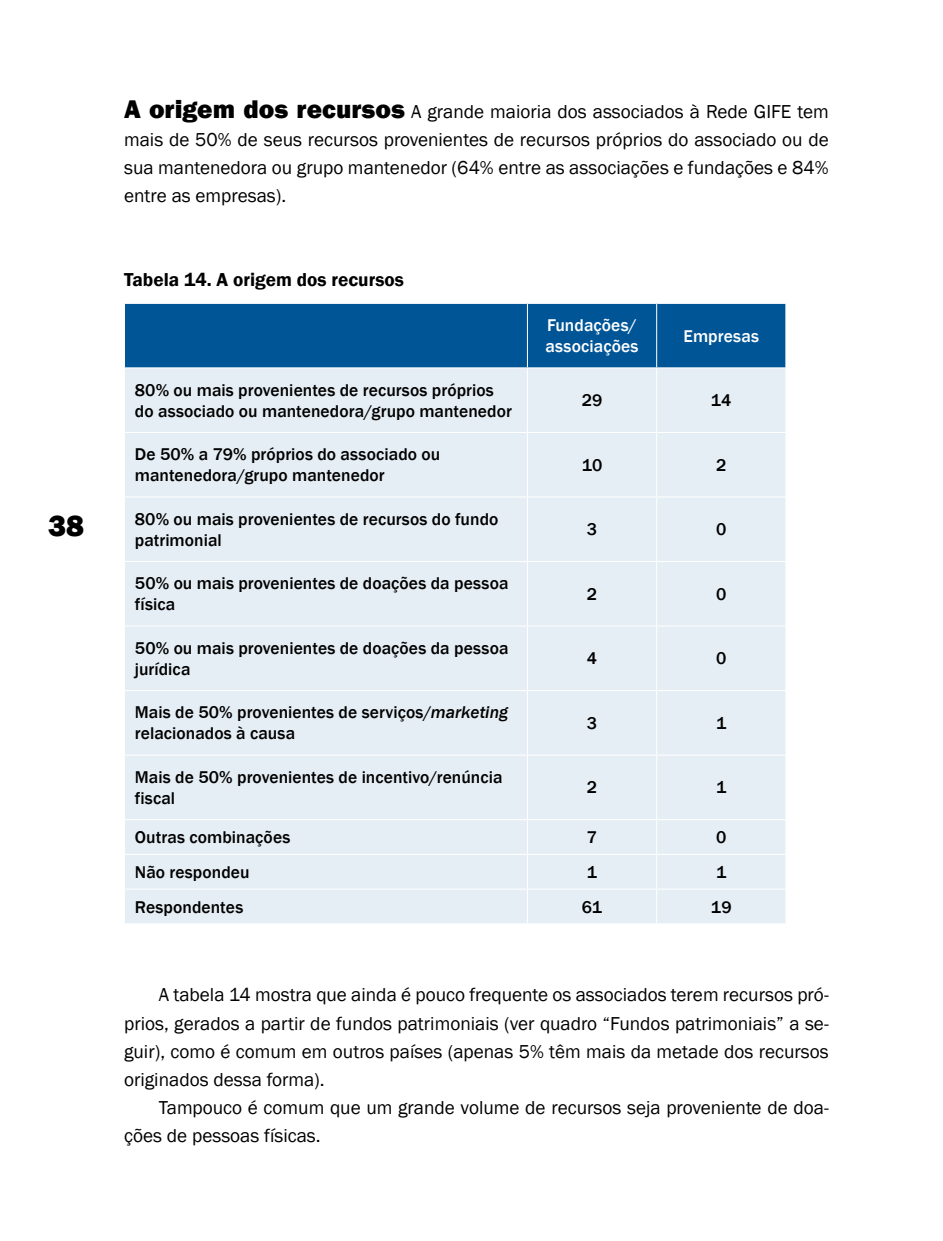
<style>
.page{position:relative;width:943px;height:1241px;background:#fff}
.page>*{position:absolute;margin:0;border:0;box-sizing:border-box;transform-origin:0 0}
.t1{font:800 30.62px "Franklin Gothic";color:#000}
.t2{font:19.25px/28px "Franklin Gothic";color:#000;text-align:justify}
.t3{font:600 19.25px "Franklin Gothic";color:#000}
.t4{font:500 17.5px/21px "Franklin Gothic";letter-spacing:.005em;color:#000}
.t5{font:500 17.5px/21px "Franklin Gothic";letter-spacing:.01em;color:#fff}
.s1{font-weight:800;font-size:26.25px}
.s2{font-style:italic}
</style>
<div class="page">
<div style="left:125px;top:304px;width:660px;height:63px;background:#005596"></div>
<div style="left:125px;top:368px;width:660px;height:555px;background:#e6eef5"></div>
<hr style="left:527px;top:304px;width:1px;height:63px;background:#fff">
<hr style="left:656px;top:304px;width:1px;height:63px;background:#fff">
<hr style="left:527px;top:368px;width:1px;height:64px;background:#fff">
<hr style="left:656px;top:368px;width:1px;height:64px;background:#fff">
<hr style="left:124px;top:432px;width:403px;height:1px;background:#fff">
<hr style="left:527px;top:432px;width:129px;height:1px;background:#fff">
<hr style="left:527px;top:433px;width:1px;height:63px;background:#fff">
<hr style="left:656px;top:432px;width:130px;height:1px;background:#fff">
<hr style="left:656px;top:433px;width:1px;height:63px;background:#fff">
<hr style="left:124px;top:496px;width:403px;height:1px;background:#fff">
<hr style="left:527px;top:496px;width:129px;height:1px;background:#fff">
<hr style="left:527px;top:497px;width:1px;height:64px;background:#fff">
<hr style="left:656px;top:496px;width:130px;height:1px;background:#fff">
<hr style="left:656px;top:497px;width:1px;height:64px;background:#fff">
<hr style="left:124px;top:561px;width:403px;height:1px;background:#fff">
<hr style="left:527px;top:561px;width:129px;height:1px;background:#fff">
<hr style="left:527px;top:562px;width:1px;height:63px;background:#fff">
<hr style="left:656px;top:561px;width:130px;height:1px;background:#fff">
<hr style="left:656px;top:562px;width:1px;height:63px;background:#fff">
<hr style="left:124px;top:625px;width:403px;height:1px;background:#fff">
<hr style="left:527px;top:625px;width:129px;height:1px;background:#fff">
<hr style="left:527px;top:626px;width:1px;height:64px;background:#fff">
<hr style="left:656px;top:625px;width:130px;height:1px;background:#fff">
<hr style="left:656px;top:626px;width:1px;height:64px;background:#fff">
<hr style="left:124px;top:690px;width:403px;height:1px;background:#fff">
<hr style="left:527px;top:690px;width:129px;height:1px;background:#fff">
<hr style="left:527px;top:691px;width:1px;height:63px;background:#fff">
<hr style="left:656px;top:690px;width:130px;height:1px;background:#fff">
<hr style="left:656px;top:691px;width:1px;height:63px;background:#fff">
<hr style="left:124px;top:754px;width:403px;height:1px;background:#fff">
<hr style="left:527px;top:754px;width:129px;height:1px;background:#fff">
<hr style="left:527px;top:755px;width:1px;height:64px;background:#fff">
<hr style="left:656px;top:754px;width:130px;height:1px;background:#fff">
<hr style="left:656px;top:755px;width:1px;height:64px;background:#fff">
<hr style="left:124px;top:819px;width:403px;height:1px;background:#fff">
<hr style="left:527px;top:819px;width:129px;height:1px;background:#fff">
<hr style="left:527px;top:820px;width:1px;height:33px;background:#fff">
<hr style="left:656px;top:819px;width:130px;height:1px;background:#fff">
<hr style="left:656px;top:820px;width:1px;height:33px;background:#fff">
<hr style="left:124px;top:853px;width:403px;height:1px;background:#fff">
<hr style="left:527px;top:853px;width:129px;height:1px;background:#fff">
<hr style="left:527px;top:854px;width:1px;height:34px;background:#fff">
<hr style="left:656px;top:853px;width:130px;height:1px;background:#fff">
<hr style="left:656px;top:854px;width:1px;height:34px;background:#fff">
<hr style="left:124px;top:888px;width:403px;height:1px;background:#fff">
<hr style="left:527px;top:888px;width:129px;height:1px;background:#fff">
<hr style="left:527px;top:889px;width:1px;height:34px;background:#fff">
<hr style="left:656px;top:888px;width:130px;height:1px;background:#fff">
<hr style="left:656px;top:889px;width:1px;height:34px;background:#fff">
<h1 class="t1" style="left:48px;top:505px;width:38px">38</h1>
<p class="t2" style="left:124px;top:98px;width:706px"><span class="s1">A origem dos recursos</span> A grande maioria dos associados à Rede GIFE tem mais de 50% de seus recursos provenientes de recursos próprios do associado ou de sua mantenedora ou grupo mantenedor (64% entre as associações e fundações e 84% entre as empresas).</p>
<p class="t3" style="left:124px;top:267px;width:281px">Tabela 14. A origem dos recursos</p>
<p class="t5" style="left:545px;top:315px;width:94px">Fundações/ associações</p>
<p class="t5" style="left:683px;top:325px;width:77px">Empresas</p>
<p class="t4" style="left:135px;top:379px;width:378px">80% ou mais provenientes de recursos próprios do associado ou mantenedora/grupo mantenedor</p>
<p class="t4" style="left:581px;top:390px;width:22px">29</p>
<p class="t4" style="left:711px;top:390px;width:22px">14</p>
<p class="t4" style="left:135px;top:444px;width:307px">De 50% a 79% próprios do associado ou mantenedora/grupo mantenedor</p>
<p class="t4" style="left:582px;top:454px;width:22px">10</p>
<p class="t4" style="left:716px;top:454px;width:12px">2</p>
<p class="t4" style="left:135px;top:508px;width:365px">80% ou mais provenientes de recursos do fundo patrimonial</p>
<p class="t4" style="left:587px;top:519px;width:12px">3</p>
<p class="t4" style="left:716px;top:519px;width:12px">0</p>
<p class="t4" style="left:135px;top:573px;width:375px">50% ou mais provenientes de doações da pessoa física</p>
<p class="t4" style="left:587px;top:583px;width:12px">2</p>
<p class="t4" style="left:716px;top:583px;width:12px">0</p>
<p class="t4" style="left:135px;top:637px;width:375px">50% ou mais provenientes de doações da pessoa jurídica</p>
<p class="t4" style="left:587px;top:648px;width:12px">4</p>
<p class="t4" style="left:716px;top:648px;width:12px">0</p>
<p class="t4" style="left:135px;top:702px;width:374px">Mais de 50% provenientes de serviços/<span class="s2">marketing </span>relacionados à causa</p>
<p class="t4" style="left:587px;top:712px;width:12px">3</p>
<p class="t4" style="left:716px;top:712px;width:12px">1</p>
<p class="t4" style="left:135px;top:766px;width:369px">Mais de 50% provenientes de incentivo/renúncia fiscal</p>
<p class="t4" style="left:587px;top:777px;width:12px">2</p>
<p class="t4" style="left:716px;top:777px;width:12px">1</p>
<p class="t4" style="left:135px;top:826px;width:157px">Outras combinações</p>
<p class="t4" style="left:587px;top:826px;width:12px">7</p>
<p class="t4" style="left:716px;top:826px;width:12px">0</p>
<p class="t4" style="left:135px;top:861px;width:116px">Não respondeu</p>
<p class="t4" style="left:587px;top:861px;width:12px">1</p>
<p class="t4" style="left:716px;top:861px;width:12px">1</p>
<p class="t4" style="left:135px;top:896px;width:110px">Respondentes</p>
<p class="t4" style="left:582px;top:896px;width:22px">61</p>
<p class="t4" style="left:711px;top:896px;width:22px">19</p>
<p class="t2" style="left:124px;top:981px;width:706px;text-indent:35px">A tabela 14 mostra que ainda é pouco frequente os associados terem recursos pró&shy;prios, gerados a partir de fundos patrimoniais (ver quadro “Fundos patrimoniais” a se&shy;guir), como é comum em outros países (apenas 5% têm mais da metade dos recursos originados dessa forma).</p>
<p class="t2" style="left:124px;top:1093px;width:706px;text-indent:35px">Tampouco é comum que um grande volume de recursos seja proveniente de doa&shy;ções de pessoas físicas.</p>
</div>
